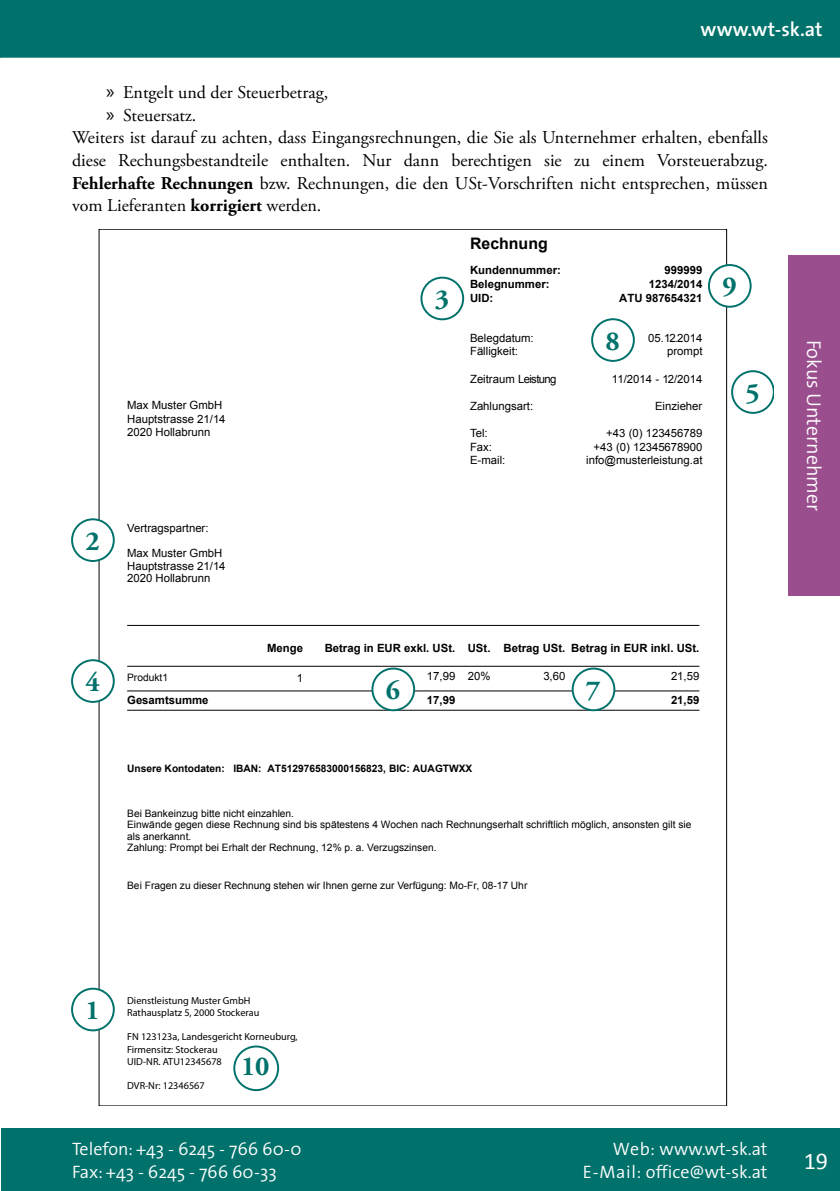
<style>
.page{position:relative;width:840px;height:1191px;background:#fff}
.page>*{position:absolute;margin:0;border:0;box-sizing:border-box;transform-origin:0 0}
.t1{font:700 27.4px "Adobe Garamond Pro";color:#00726b}
.t2{font:24px "Calibri";color:#fff}
.t3{font:300 20px "The Sans";color:#fff}
.t4{font:600 20px "The Sans";letter-spacing:.01em;color:#fff}
.t5{font:18px "Adobe Garamond Pro";color:#000}
.t6{font:300 18px/23px "The Sans";color:#fff;text-align:right}
.t7{font:700 15.8px "Arial";color:#000}
.t8{font:11.4px/13.8px "Arial";color:#000}
.t9{font:700 11.4px/13.6px "Arial";color:#000}
.t10{font:11.4px "Arial";letter-spacing:-.025em;color:#000}
.t11{font:10.2px/11.2px "Arial";color:#000}
.t12{font:10.2px/12.2px "Myriad Pro";color:#000}
.t13{font:700 10.2px "Arial";color:#000}
.s1{font-family:"Myriad Pro";font-size:20px}
.s2{font-weight:700}
</style>
<div class="page">
<div style="left:1px;top:1128px;width:838px;height:63px;background:#00726b"></div>
<div style="left:0;top:0;width:839px;height:57px;background:#00726b"></div>
<div style="left:788px;top:255px;width:51px;height:340px;background:#9b4e8e"></div>
<hr style="left:127px;top:666px;width:572px;height:1px;background:#000">
<hr style="left:127px;top:625px;width:572px;height:1px;background:#000">
<hr style="left:127px;top:690px;width:572px;height:1px;background:#000">
<hr style="left:127px;top:710px;width:572px;height:1px;background:#000">
<div style="left:71px;top:987px;width:44px;height:44px;border:2px solid #00726b;border-radius:50%"></div>
<div style="left:71px;top:518px;width:44px;height:44px;border:2px solid #00726b;border-radius:50%"></div>
<div style="left:420px;top:277px;width:44px;height:43px;border:2px solid #00726b;border-radius:50%"></div>
<div style="left:71px;top:659px;width:44px;height:44px;border:2px solid #00726b;border-radius:50%"></div>
<div style="left:730px;top:370px;width:43px;height:44px;border:2px solid #00726b;border-radius:50%"></div>
<div style="left:372px;top:668px;width:42px;height:42px;background:#fff;border-radius:50%"></div>
<div style="left:371px;top:667px;width:44px;height:44px;border:2px solid #00726b;border-radius:50%"></div>
<div style="left:572px;top:668px;width:42px;height:42px;background:#fff;border-radius:50%"></div>
<div style="left:571px;top:667px;width:44px;height:44px;border:2px solid #00726b;border-radius:50%"></div>
<div style="left:590px;top:318px;width:44px;height:44px;border:2px solid #00726b;border-radius:50%"></div>
<div style="left:707px;top:264px;width:44px;height:44px;border:2px solid #00726b;border-radius:50%"></div>
<div style="left:233px;top:1045px;width:46px;height:46px;border:2px solid #00726b;border-radius:50%"></div>
<p class="t4" style="left:700px;top:12px;width:123px">www.wt-sk.at</p>
<p class="t5" style="left:106px;top:82px;width:223px"><span class="s1">»</span> Entgelt und der Steuerbetrag,</p>
<p class="t5" style="left:106px;top:104px;width:92px"><span class="s1">»</span> Steuersatz.</p>
<p class="t5" style="left:72px;top:127px;width:697px">Weiters ist darauf zu achten, dass Eingangsrechnungen, die Sie als Unternehmer erhalten, ebenfalls</p>
<p class="t5" style="left:72px;top:149px;width:697px">diese Rechungsbestandteile enthalten. Nur dann berechtigen sie zu einem Vorsteuerabzug.</p>
<p class="t5" style="left:72px;top:172px;width:697px"><span class="s2">Fehlerhafte Rechnungen</span> bzw. Rechnungen, die den USt-Vorschriften nicht entsprechen, müssen</p>
<p class="t5" style="left:72px;top:195px;width:251px">vom Lieferanten <span class="s2">korrigiert</span> werden.</p>
<h1 class="t1" style="left:85px;top:525px;width:16px">2</h1>
<h1 class="t1" style="left:85px;top:666px;width:16px">4</h1>
<p class="t8" style="left:127px;top:398px;width:100px">Max Muster GmbH<br>Hauptstrasse 21/14<br>2020 Hollabrunn</p>
<p class="t8" style="left:127px;top:516px;width:97px;line-height:25px">Vertragspartner:<br>Max Muster GmbH</p>
<p class="t8" style="left:127px;top:560px;width:100px;line-height:12.6px">Hauptstrasse 21/14<br>2020 Hollabrunn</p>
<h1 class="t1" style="left:434px;top:283px;width:16px">3</h1>
<p class="t7" style="left:470px;top:233px;width:79px">Rechnung</p>
<p class="t9" style="left:470px;top:263px;width:92px">Kundennummer:<br>Belegnummer:</p>
<p class="t9" style="left:648px;top:264px;width:55px;text-align:right">999999<br>1234/2014</p>
<p class="t9" style="left:470px;top:292px;width:25px">UID:</p>
<p class="t9" style="left:619px;top:291px;width:85px">ATU 987654321</p>
<h1 class="t1" style="left:605px;top:325px;width:16px">8</h1>
<p class="t8" style="left:470px;top:331px;width:65px">Belegdatum:</p>
<p class="t8" style="left:648px;top:331px;width:56px">05.12.2014</p>
<p class="t8" style="left:470px;top:344px;width:49px">Fälligkeit:</p>
<p class="t8" style="left:666px;top:344px;width:37px">prompt</p>
<p class="t10" style="left:470px;top:371px;width:88px">Zeitraum Leistung</p>
<p class="t8" style="left:470px;top:399px;width:65px">Zahlungsart:</p>
<p class="t8" style="left:611px;top:372px;width:92px">11/2014 - 12/2014</p>
<p class="t8" style="left:654px;top:399px;width:49px">Einzieher</p>
<p class="t8" style="left:470px;top:426px;width:19px">Tel:</p>
<p class="t8" style="left:606px;top:426px;width:98px">+43 (0) 123456789</p>
<p class="t8" style="left:470px;top:440px;width:24px">Fax:</p>
<p class="t8" style="left:593px;top:440px;width:110px">+43 (0) 12345678900</p>
<p class="t8" style="left:470px;top:453px;width:37px">E-mail:</p>
<p class="t8" style="left:586px;top:453px;width:118px">info@musterleistung.at</p>
<h1 class="t1" style="left:722px;top:271px;width:16px">9</h1>
<h1 class="t1" style="left:745px;top:377px;width:16px">5</h1>
<p class="t9" style="left:267px;top:641px;width:37px">Menge</p>
<p class="t8" style="left:296px;top:671px;width:8px">1</p>
<p class="t9" style="left:324px;top:642px;width:376px">Betrag in EUR exkl. USt. USt. Betrag USt. Betrag in EUR inkl. USt.</p>
<p class="t11" style="left:127px;top:671px;width:42px">Produkt1</p>
<p class="t8" style="left:426px;top:669px;width:65px">17,99 20%</p>
<p class="t8" style="left:543px;top:669px;width:24px">3,60</p>
<p class="t8" style="left:670px;top:669px;width:30px">21,59</p>
<p class="t9" style="left:127px;top:693px;width:83px">Gesamtsumme</p>
<p class="t9" style="left:426px;top:693px;width:30px">17,99</p>
<p class="t9" style="left:670px;top:693px;width:30px">21,59</p>
<h1 class="t1" style="left:385px;top:674px;width:16px">6</h1>
<h1 class="t1" style="left:585px;top:674px;width:16px">7</h1>
<p class="t13" style="left:127px;top:761px;width:346px">Unsere Kontodaten: IBAN: AT512976583000156823, BIC: AUAGTWXX</p>
<p class="t11" style="left:127px;top:808px;width:565px">Bei Bankeinzug bitte nicht einzahlen.<br>Einwände gegen diese Rechnung sind bis spätestens 4 Wochen nach Rechnungserhalt schriftlich möglich, ansonsten gilt sie als anerkannt.<br>Zahlung: Prompt bei Erhalt der Rechnung, 12% p. a. Verzugszinsen.</p>
<p class="t11" style="left:127px;top:880px;width:401px">Bei Fragen zu dieser Rechnung stehen wir Ihnen gerne zur Verfügung: Mo-Fr, 08-17 Uhr</p>
<p class="t3" style="left:830px;top:340px;width:173px;rotate:90deg">Fokus Unternehmer</p>
<h1 class="t1" style="left:85px;top:994px;width:16px">1</h1>
<p class="t12" style="left:127px;top:994px;width:133px">Dienstleistung Muster GmbH<br>Rathausplatz 5, 2000 Stockerau</p>
<p class="t12" style="left:127px;top:1031px;width:172px">FN 123123a, Landesgericht Korneuburg,<br>Firmensitz: Stockerau<br>UID-NR. ATU12345678</p>
<p class="t12" style="left:127px;top:1080px;width:79px">DVR-Nr: 12346567</p>
<h1 class="t1" style="left:241px;top:1050px;width:30px">10</h1>
<p class="t6" style="left:72px;top:1136px;width:231px;text-align:left">Telefon: +43 - 6245 - 766 60-0<br>Fax: +43 - 6245 - 766 60-33</p>
<p class="t6" style="left:582px;top:1136px;width:186px">Web: www.wt-sk.at<br>E-Mail: office@wt-sk.at</p>
<h2 class="t2" style="left:803px;top:1144px;width:26px">19</h2>
</div>
